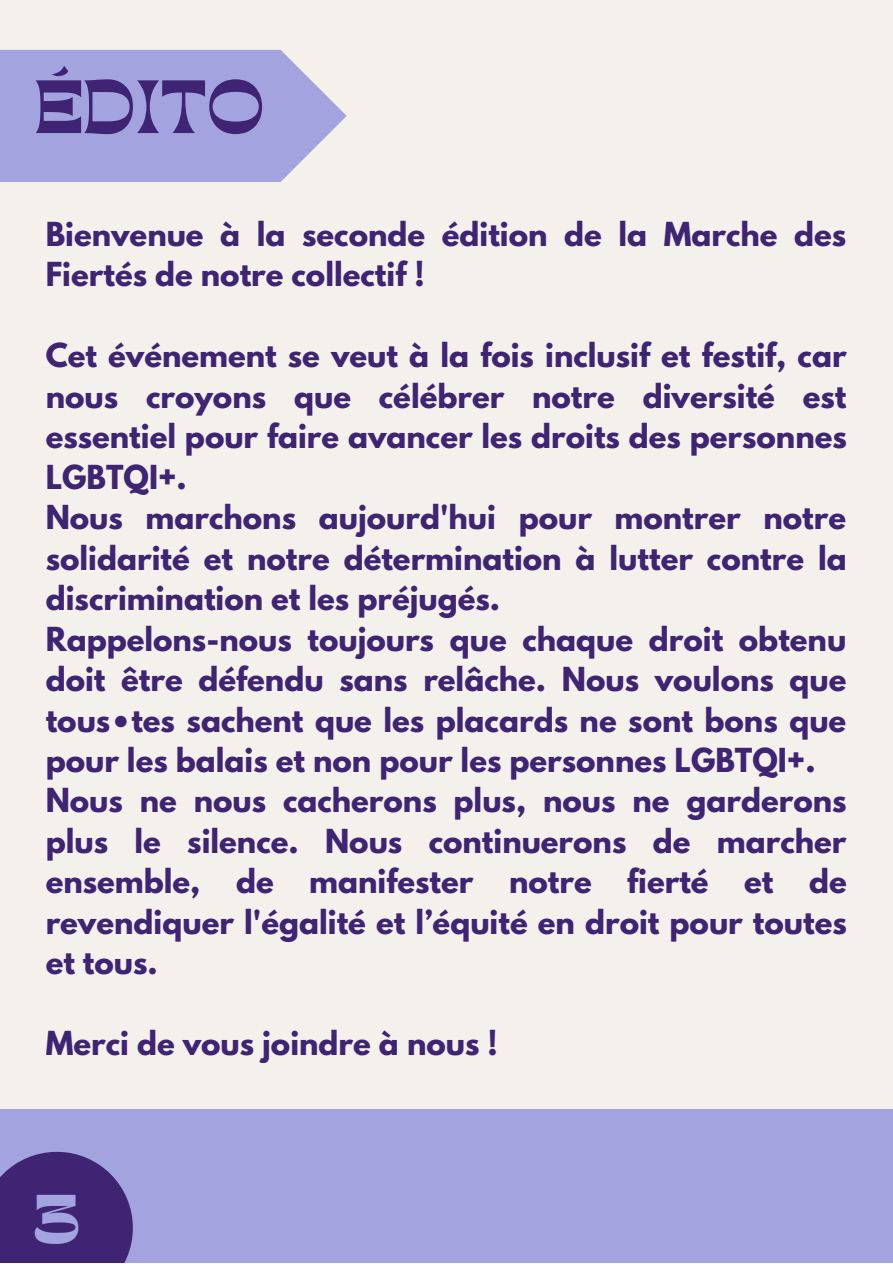
<style>
.page{position:relative;width:893px;height:1264px;background:#fff}
.page>*{position:absolute;margin:0;border:0;box-sizing:border-box;transform-origin:0 0}
.t1{font:52.65px "TANKINDRED Display";color:#3f2474}
.t2{font:48.15px "TANKINDRED Display";color:#a3a3df}
.t3{font:700 29.25px/40.5px "League Spartan";color:#3f2474}
</style>
<div class="page">
<div style="left:0;top:0;width:892px;height:1262px;background:#f4f1ec"></div>
<div style="left:0;top:1109px;width:892px;height:153px;background:#a3a3df"></div>
<div style="left:0;top:1151px;width:133px;height:111px;background:#3f2474"></div>
<svg style="left:0;top:50px;width:346px;height:132px;background:#aaaae0"></svg>
<h1 class="t1" style="left:34px;top:76px;width:232px">ÉDITO</h1>
<p class="t3" style="left:46px;top:217px;width:802px">Bienvenue à la seconde édition de la Marche des<br>Fiertés de notre collectif !</p>
<p class="t3" style="left:46px;top:339px;width:802px">Cet événement se veut à la fois inclusif et festif, car nous croyons que célébrer notre diversité est essentiel pour faire avancer les droits des personnes LGBTQI+.<br>Nous marchons aujourd'hui pour montrer notre solidarité et notre détermination à lutter contre la discrimination et les préjugés.<br>Rappelons-nous toujours que chaque droit obtenu doit être défendu sans relâche. Nous voulons que tous•tes sachent que les placards ne sont bons que pour les balais et non pour les personnes LGBTQI+.<br>Nous ne nous cacherons plus, nous ne garderons plus le silence. Nous continuerons de marcher ensemble, de manifester notre fierté et de revendiquer l'égalité et l’équité en droit pour toutes et tous.</p>
<p class="t3" style="left:46px;top:1027px;width:453px">Merci de vous joindre à nous !</p>
<h2 class="t2" style="left:34px;top:1191px;width:48px">3</h2>
</div>
